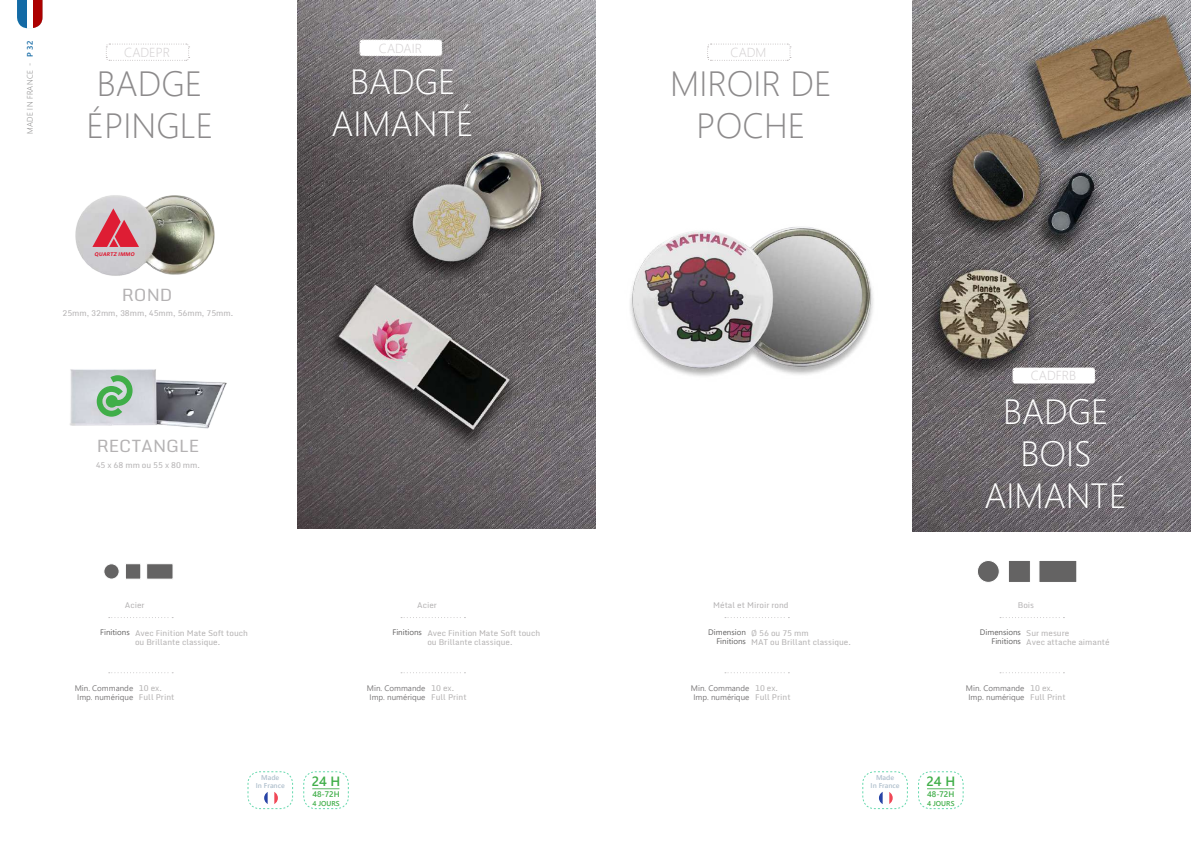
<style>
.page{position:relative;width:1191px;height:842px;background:#fff}
.page>*{position:absolute;margin:0;border:0;box-sizing:border-box;transform-origin:0 0}
.t1{font:300 35px/42px "Segoe UI";color:#fff;text-align:center}
.t2{font:300 35px/42px "Segoe UI";color:#8c8a8b}
.t3{font:17px "Monda";color:#b4b2b3}
.t4{font:600 13.4px "Segoe UI";color:#40ae49}
.t5{font:300 13px "Segoe UI";color:#d1cecf}
.t6{font:600 8.1px "Segoe UI";color:#40ae49}
.t7{font:8px/9px "Monda";color:#b4b2b2}
.t8{font:8px/9px "Segoe UI";color:#7a7879;text-align:center}
.t9{font:8px "Monda";color:#b4b2b3}
.t10{font:8px/9px "Segoe UI";color:#646363;text-align:right}
.t11{font:300 8px "Segoe UI";letter-spacing:.035em;color:#7f7e7e}
.t12{font:600 7.1px "Segoe UI";color:#40ae49}
.t13{font:600 7px/8px "Segoe UI";color:#b0c0cd;text-align:center}
.t14{font:italic 700 5.3px "Segoe UI";color:#de1d34}
.s1{font-weight:600;color:#146aa5}
.s2{font-family:"Segoe UI";color:#646363}
</style>
<div class="page">
<svg style="left:247px;top:771px;width:46px;height:38px"></svg>
<img style="left:264px;top:792px;width:14px;height:12px">
<img style="left:298px;top:1px;width:297px;height:528px">
<svg style="left:109px;top:617px;width:64px;height:1px"></svg>
<svg style="left:401px;top:617px;width:64px;height:1px"></svg>
<svg style="left:109px;top:672px;width:64px;height:1px"></svg>
<svg style="left:401px;top:672px;width:64px;height:1px"></svg>
<svg style="left:106px;top:43px;width:84px;height:18px"></svg>
<svg style="left:359px;top:39px;width:84px;height:18px"></svg>
<svg style="left:303px;top:771px;width:46px;height:39px"></svg>
<img style="left:70px;top:369px;width:157px;height:60px">
<img style="left:75px;top:195px;width:140px;height:81px">
<svg style="left:92px;top:208px;width:47px;height:39px;background:#d57b87"></svg>
<svg style="left:97px;top:375px;width:36px;height:42px;background:#8cc295"></svg>
<div style="left:34px;top:0;width:9px;height:28px;background:#ac0000"></div>
<div style="left:17px;top:0;width:9px;height:28px;background:#136aa5"></div>
<div style="left:104px;top:564px;width:15px;height:15px;background:#646363;border-radius:50%"></div>
<div style="left:104px;top:564px;width:15px;height:15px;border:1px solid #fff;border-radius:50%"></div>
<div style="left:125px;top:564px;width:16px;height:15px;background:#646363;border:1px solid #fff"></div>
<div style="left:147px;top:564px;width:26px;height:15px;background:#646363"></div>
<svg style="left:862px;top:771px;width:46px;height:38px"></svg>
<svg style="left:918px;top:771px;width:46px;height:39px"></svg>
<svg style="left:725px;top:617px;width:64px;height:1px"></svg>
<svg style="left:1000px;top:617px;width:64px;height:1px"></svg>
<svg style="left:725px;top:672px;width:64px;height:1px"></svg>
<svg style="left:1000px;top:672px;width:64px;height:1px"></svg>
<img style="left:912px;top:0;width:279px;height:531px">
<svg style="left:707px;top:43px;width:84px;height:18px"></svg>
<svg style="left:1011px;top:367px;width:85px;height:17px"></svg>
<img style="left:630px;top:227px;width:244px;height:149px">
<div style="left:977px;top:560px;width:22px;height:22px;background:#646363;border-radius:50%"></div>
<div style="left:977px;top:560px;width:22px;height:22px;border:1px solid #fff;border-radius:50%"></div>
<div style="left:1008px;top:560px;width:22px;height:23px;background:#646363;border:1px solid #fff"></div>
<div style="left:1038px;top:560px;width:39px;height:23px;background:#646363;border:1px solid #fff"></div>
<p class="t11" style="left:23px;top:134px;width:95px;rotate:-90deg">MADE IN FRANCE - <span class="s1">P 32</span></p>
<h3 class="t5" style="left:124px;top:40px;width:47px">CADEPR</h3>
<h3 class="t5" style="left:379px;top:36px;width:45px">CADAIR</h3>
<h1 class="t2" style="left:86px;top:59px;width:128px">BADGE<br>ÉPINGLE</h1>
<h1 class="t1" style="left:331px;top:58px;width:143px">BADGE<br>AIMANTÉ</h1>
<p class="t14" style="left:95px;top:249px;width:43px">QUARTZ IMMO</p>
<h2 class="t3" style="left:122px;top:284px;width:52px">ROND</h2>
<p class="t9" style="left:62px;top:308px;width:172px">25mm, 32mm, 38mm, 45mm, 56mm, 75mm.</p>
<h2 class="t3" style="left:97px;top:434px;width:104px">RECTANGLE</h2>
<p class="t9" style="left:96px;top:459px;width:106px">45 x 68 mm ou 55 x 80 mm.</p>
<p class="t9" style="left:125px;top:599px;width:21px">Acier</p>
<p class="t9" style="left:417px;top:599px;width:21px">Acier</p>
<p class="t7" style="left:135px;top:629px;width:114px;text-indent:-35px"><span class="s2">Finitions</span> Avec Finition Mate Soft touch ou Brillante classique.</p>
<p class="t7" style="left:427px;top:629px;width:114px;text-indent:-35px"><span class="s2">Finitions</span> Avec Finition Mate Soft touch ou Brillante classique.</p>
<p class="t7" style="left:139px;top:683px;width:37px">10 ex.<br>Full Print</p>
<p class="t7" style="left:431px;top:683px;width:37px">10 ex.<br>Full Print</p>
<p class="t8" style="left:75px;top:682px;width:60px">Min. Commande<br>Imp. numérique</p>
<p class="t8" style="left:367px;top:682px;width:60px">Min. Commande<br>Imp. numérique</p>
<p class="t13" style="left:256px;top:772px;width:30px">Made<br>In France</p>
<h3 class="t4" style="left:312px;top:768px;width:30px">24 H</h3>
<p class="t6" style="left:312px;top:787px;width:29px">48-72H</p>
<p class="t12" style="left:312px;top:797px;width:29px">4 JOURS</p>
<h3 class="t5" style="left:730px;top:40px;width:37px">CADM</h3>
<h1 class="t2" style="left:670px;top:59px;width:163px;text-align:center">MIROIR DE<br>POCHE</h1>
<h3 class="t5" style="left:1030px;top:364px;width:47px">CADFRB</h3>
<h1 class="t1" style="left:984px;top:388px;width:143px">BADGE<br>BOIS<br>AIMANTÉ</h1>
<p class="t9" style="left:713px;top:599px;width:77px">Métal et Miroir rond</p>
<p class="t9" style="left:1017px;top:599px;width:18px">Bois</p>
<p class="t10" style="left:708px;top:627px;width:39px">Dimension<br>Finitions</p>
<p class="t7" style="left:751px;top:629px;width:101px">Ø 56 ou 75 mm<br>MAT ou Brillant classique.</p>
<p class="t10" style="left:980px;top:627px;width:43px">Dimensions<br>Finitions</p>
<p class="t7" style="left:1026px;top:629px;width:85px">Sur mesure<br>Avec attache aimanté</p>
<p class="t7" style="left:755px;top:683px;width:37px">10 ex.<br>Full Print</p>
<p class="t7" style="left:1030px;top:683px;width:37px">10 ex.<br>Full Print</p>
<p class="t8" style="left:691px;top:682px;width:60px">Min. Commande<br>Imp. numérique</p>
<p class="t8" style="left:966px;top:682px;width:60px">Min. Commande<br>Imp. numérique</p>
<p class="t13" style="left:870px;top:772px;width:30px">Made<br>In France</p>
<h3 class="t4" style="left:926px;top:768px;width:30px">24 H</h3>
<p class="t6" style="left:927px;top:787px;width:29px">48-72H</p>
<p class="t12" style="left:927px;top:797px;width:29px">4 JOURS</p>
</div>
